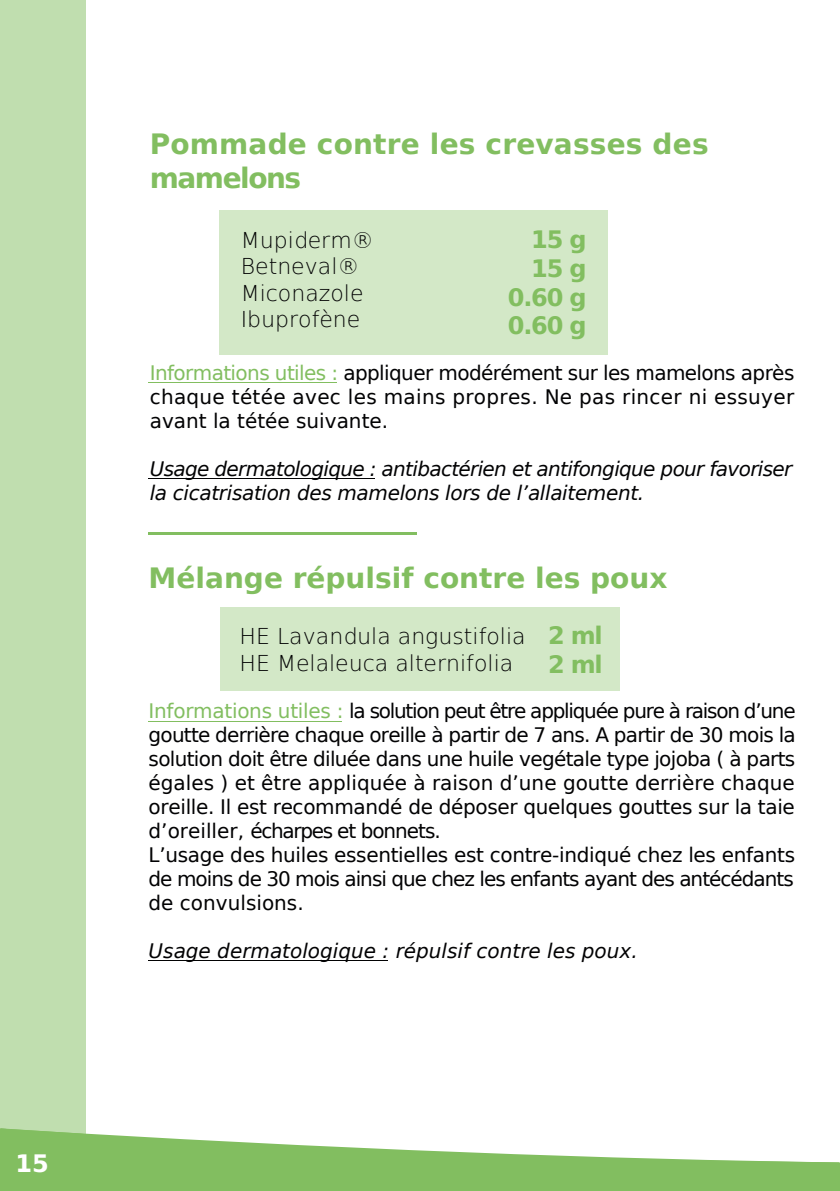
<style>
.page{position:relative;width:840px;height:1191px;background:#fff}
.page>*{position:absolute;margin:0;border:0;box-sizing:border-box;transform-origin:0 0}
.t1{font:700 28px/33.6px "DejaVu Sans";color:#82be60}
.t2{font:700 24px/28.8px "DejaVu Sans";letter-spacing:-.05em;color:#82be60;text-align:right}
.t3{font:700 24px "DejaVu Sans";color:#fff}
.t4{font:200 22px/26.4px "DejaVu Sans";color:#020203}
.t5{font:20px/24px "DejaVu Sans";letter-spacing:-.035em;color:#020203}
.t6{font:20px/24px "DejaVu Sans";letter-spacing:-.015em;color:#020203;text-align:justify}
.t7{font:italic 20px/24px "DejaVu Sans";letter-spacing:-.035em;color:#020203}
.t8{font:italic 20px "DejaVu Sans";letter-spacing:-.015em;color:#020203}
.s1{color:#82be60}
</style>
<div class="page">
<div style="left:0;top:0;width:85px;height:1191px;background:#c0deaf"></div>
<div style="left:220px;top:607px;width:399px;height:83px;background:#d3e8c7"></div>
<hr style="left:148px;top:960px;width:239px;height:1px;background:#020203">
<hr style="left:148px;top:721px;width:194px;height:1px;background:#82be60">
<div style="left:219px;top:210px;width:388px;height:145px;background:#d3e8c7"></div>
<svg style="left:0;top:1128px;width:839px;height:63px;fill:#82be60"></svg>
<hr style="left:148px;top:532px;width:269px;height:3px;background:#82be60">
<div style="left:1px;top:1155px;width:40px;height:36px;background:#82be60"></div>
<hr style="left:148px;top:382px;width:189px;height:1px;background:#82be60">
<hr style="left:148px;top:478px;width:226px;height:1px;background:#020203">
<p class="t3" style="left:15px;top:1144px;width:35px">15</p>
<p class="t3" style="left:12px;top:1155px;width:18px">9</p>
<h1 class="t1" style="left:150px;top:127px;width:560px">Pommade contre les crevasses des mamelons</h1>
<p class="t2" style="left:507px;top:224px;width:80px">15 g<br>15 g<br>0.60 g<br>0.60 g</p>
<p class="t4" style="left:240px;top:225px;width:134px">Mupiderm®<br>Betneval®<br>Miconazole<br>Ibuprofène</p>
<p class="t6" style="left:150px;top:360px;width:645px"><span class="s1">Informations utiles :</span> appliquer modérément sur les mamelons après chaque tétée avec les mains propres. Ne pas rincer ni essuyer avant la tétée suivante.</p>
<p class="t7" style="left:150px;top:456px;width:644px">Usage dermatologique : antibactérien et antifongique pour favoriser la cicatrisation des mamelons lors de l’allaitement.</p>
<h1 class="t1" style="left:148px;top:561px;width:520px">Mélange répulsif contre les poux</h1>
<p class="t4" style="left:239px;top:622px;width:287px">HE Lavandula angustifolia<br>HE Melaleuca alternifolia</p>
<p class="t2" style="left:548px;top:620px;width:56px;text-align:left">2 ml<br>2 ml</p>
<p class="t5" style="left:148px;top:698px;width:648px"><span class="s1">Informations utiles :</span> la solution peut être appliquée pure à raison d’une goutte derrière chaque oreille à partir de 7 ans. A partir de 30 mois la solution doit être diluée dans une huile vegétale type jojoba ( à parts égales ) et être appliquée à raison d’une goutte derrière chaque oreille. Il est recommandé de déposer quelques gouttes sur la taie d’oreiller, écharpes et bonnets.<br>L’usage des huiles essentielles est contre-indiqué chez les enfants de moins de 30 mois ainsi que chez les enfants ayant des antécédants de convulsions.</p>
<p class="t8" style="left:148px;top:936px;width:490px">Usage dermatologique : répulsif contre les poux.</p>
</div>
